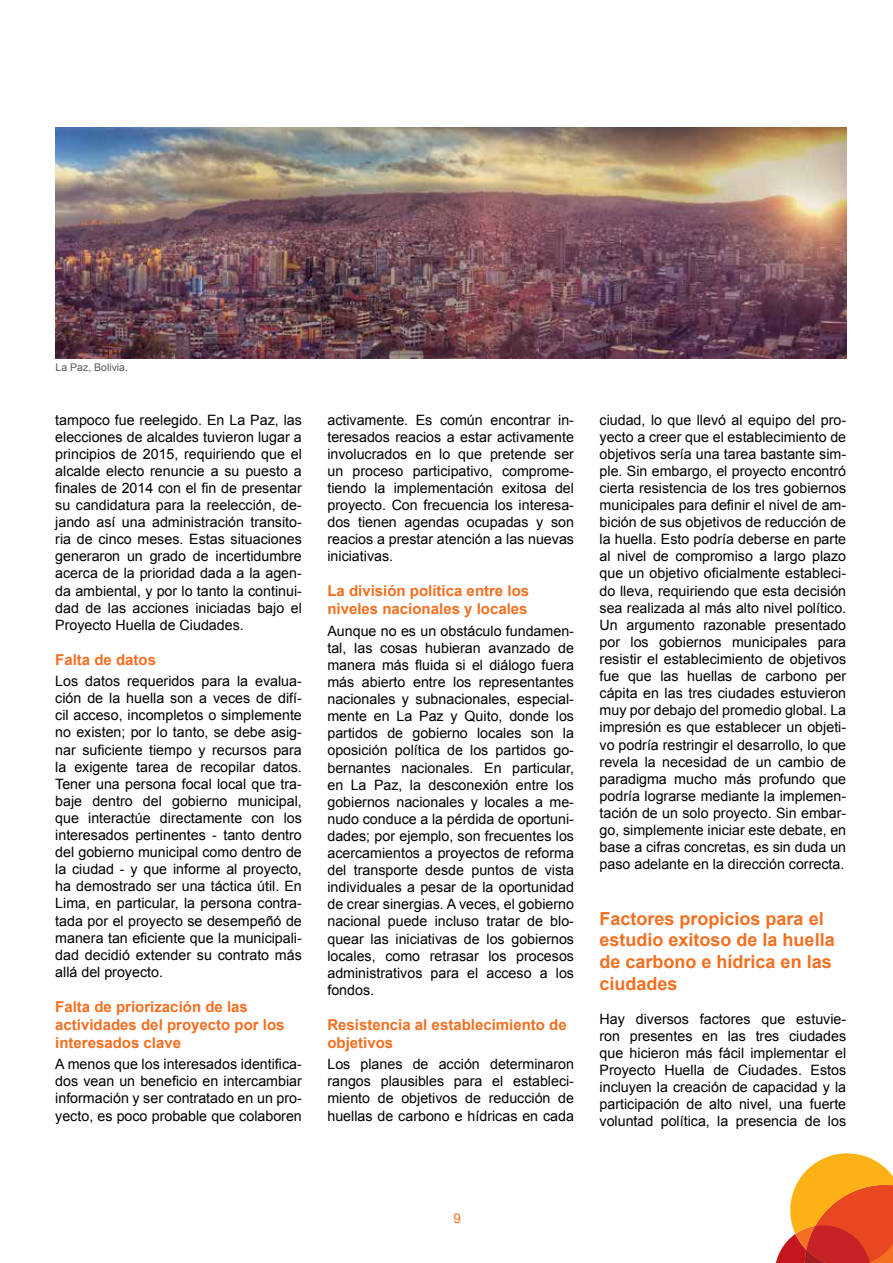
<style>
.page{position:relative;width:893px;height:1263px;background:#fff}
.page>*{position:absolute;margin:0;border:0;box-sizing:border-box;transform-origin:0 0}
.t1{font:700 18px/21.6px "Arial";color:#f36f21}
.t2{font:700 15px/18px "Arial";color:#f36f21}
.t3{font:14.25px/17.1px "Arial";color:#000;text-align:justify}
.t4{font:13.5px "Arial";color:#f36f21}
.t5{font:10.5px "Arial";color:#58595b}
</style>
<div class="page">
<svg style="left:776px;top:1153px;width:117px;height:110px"></svg>
<img style="left:56px;top:128px;width:790px;height:231px">
<p class="t5" style="left:56px;top:361px;width:74px">La Paz, Bolivia.</p>
<p class="t3" style="left:55px;top:411px;width:248px">tampoco fue reelegido. En La Paz, las elecciones de alcaldes tuvieron lugar a principios de 2015, requiriendo que el alcalde electo renuncie a su puesto a finales de 2014 con el fin de presentar su candidatura para la reelección, de&shy;jando así una administración transito&shy;ria de cinco meses. Estas situaciones generaron un grado de incertidumbre acerca de la prioridad dada a la agen&shy;da ambiental, y por lo tanto la continui&shy;dad de las acciones iniciadas bajo el Proyecto Huella de Ciudades.</p>
<p class="t2" style="left:55px;top:651px;width:102px">Falta de datos</p>
<p class="t3" style="left:55px;top:673px;width:248px">Los datos requeridos para la evalua&shy;ción de la huella son a veces de difí&shy;cil acceso, incompletos o simplemente no existen; por lo tanto, se debe asig&shy;nar suficiente tiempo y recursos para la exigente tarea de recopilar datos.<br>Tener una persona focal local que tra&shy;baje dentro del gobierno municipal, que interactúe directamente con los interesados pertinentes - tanto dentro del gobierno municipal como dentro de la ciudad - y que informe al proyecto, ha demostrado ser una táctica útil. En Lima, en particular, la persona contra&shy;tada por el proyecto se desempeñó de manera tan eficiente que la municipali&shy;dad decidió extender su contrato más allá del proyecto.</p>
<p class="t2" style="left:55px;top:998px;width:231px">Falta de priorización de las actividades del proyecto por los interesados clave</p>
<p class="t3" style="left:55px;top:1056px;width:248px">A menos que los interesados identifica&shy;dos vean un beneficio en intercambiar información y ser contratado en un pro&shy;yecto, es poco probable que colaboren</p>
<p class="t3" style="left:327px;top:411px;width:248px">activamente. Es común encontrar in&shy;teresados reacios a estar activamente involucrados en lo que pretende ser un proceso participativo, comprome&shy;tiendo la implementación exitosa del proyecto. Con frecuencia los interesa&shy;dos tienen agendas ocupadas y son reacios a prestar atención a las nuevas iniciativas.</p>
<p class="t2" style="left:327px;top:583px;width:203px">La división política entre los niveles nacionales y locales</p>
<p class="t3" style="left:327px;top:622px;width:248px">Aunque no es un obstáculo fundamen&shy;tal, las cosas hubieran avanzado de manera más fluida si el diálogo fuera más abierto entre los representantes nacionales y subnacionales, especial&shy;mente en La Paz y Quito, donde los partidos de gobierno locales son la oposición política de los partidos go&shy;bernantes nacionales. En particular, en La Paz, la desconexión entre los gobiernos nacionales y locales a me&shy;nudo conduce a la pérdida de oportuni&shy;dades; por ejemplo, son frecuentes los acercamientos a proyectos de reforma del transporte desde puntos de vista individuales a pesar de la oportunidad de crear sinergias. A veces, el gobierno nacional puede incluso tratar de blo&shy;quear las iniciativas de los gobiernos locales, como retrasar los procesos administrativos para el acceso a los fondos.</p>
<p class="t2" style="left:327px;top:1016px;width:241px">Resistencia al establecimiento de objetivos</p>
<p class="t3" style="left:327px;top:1056px;width:248px">Los planes de acción determinaron rangos plausibles para el estableci&shy;miento de objetivos de reducción de huellas de carbono e hídricas en cada</p>
<p class="t3" style="left:600px;top:411px;width:248px">ciudad, lo que llevó al equipo del pro&shy;yecto a creer que el establecimiento de objetivos sería una tarea bastante sim&shy;ple. Sin embargo, el proyecto encontró cierta resistencia de los tres gobiernos municipales para definir el nivel de am&shy;bición de sus objetivos de reducción de la huella. Esto podría deberse en parte al nivel de compromiso a largo plazo que un objetivo oficialmente estableci&shy;do lleva, requiriendo que esta decisión sea realizada al más alto nivel político.<br>Un argumento razonable presentado por los gobiernos municipales para resistir el establecimiento de objetivos fue que las huellas de carbono per cápita en las tres ciudades estuvieron muy por debajo del promedio global. La impresión es que establecer un objeti&shy;vo podría restringir el desarrollo, lo que revela la necesidad de un cambio de paradigma mucho más profundo que podría lograrse mediante la implemen&shy;tación de un solo proyecto. Sin embar&shy;go, simplemente iniciar este debate, en base a cifras concretas, es sin duda un paso adelante en la dirección correcta.</p>
<p class="t1" style="left:600px;top:908px;width:237px">Factores propicios para el estudio exitoso de la huella de carbono e hídrica en las ciudades</p>
<p class="t3" style="left:600px;top:1010px;width:248px">Hay diversos factores que estuvie&shy;ron presentes en las tres ciudades que hicieron más fácil implementar el Proyecto Huella de Ciudades. Estos incluyen la creación de capacidad y la participación de alto nivel, una fuerte voluntad política, la presencia de los</p>
<p class="t4" style="left:453px;top:1209px;width:9px">9</p>
</div>
